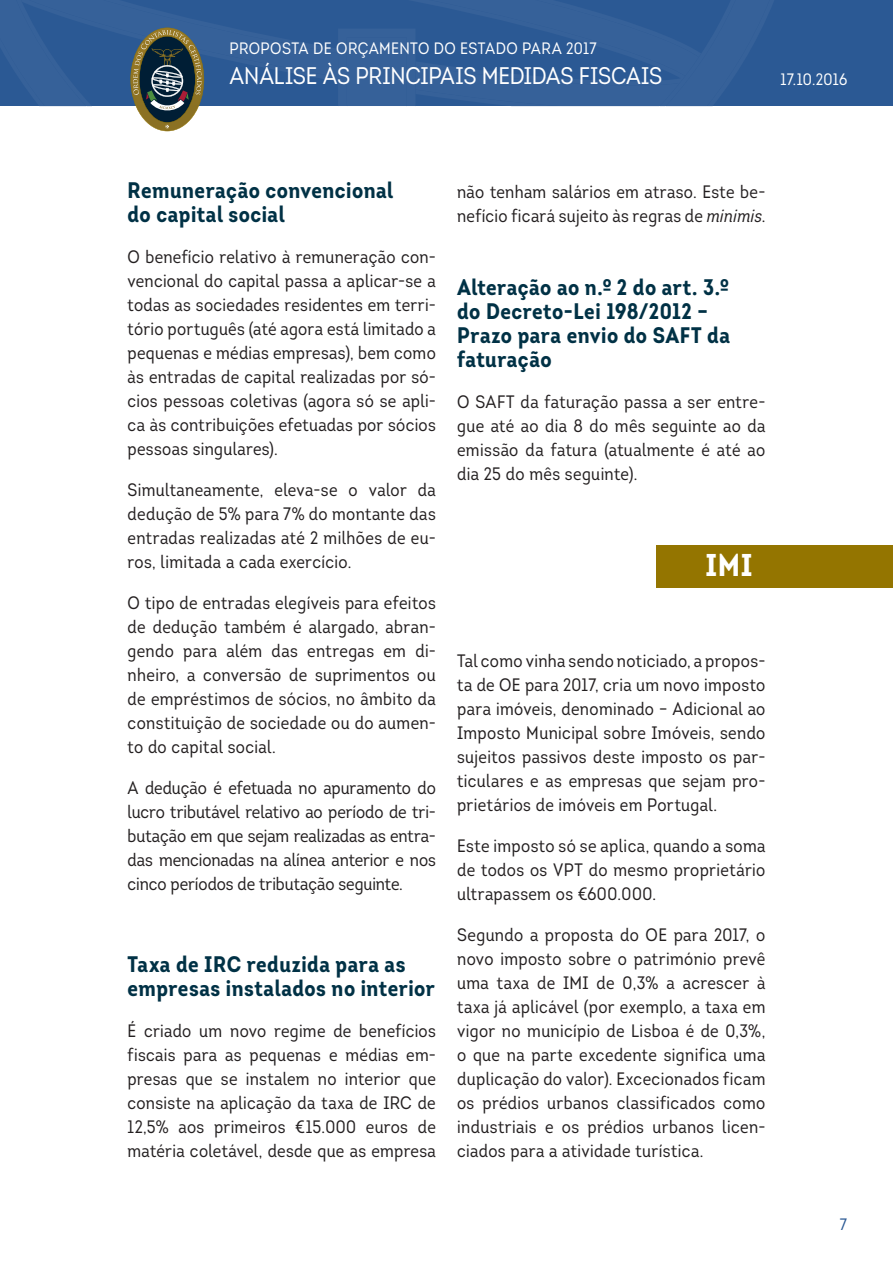
<style>
.page{position:relative;width:893px;height:1263px;background:#fff}
.page>*{position:absolute;margin:0;border:0;box-sizing:border-box;transform-origin:0 0}
.Paragraph_Style_1{font:700 31.5px "Intro Condensed";color:#fff}
.t1{font:24px "Intro Condensed";letter-spacing:-.01em;color:#fff}
.SIB1{font:700 22.5px/24px "Intro Condensed";letter-spacing:.02em;color:#003145}
.TEXTO{font:18px/24px "Intro Condensed";letter-spacing:.02em;color:#231f20;text-align:justify}
.t2{font:16.5px "Intro Condensed";letter-spacing:.02em;color:#fff}
.t3{font:16.5px "Intro Condensed";color:#2b5994}
.s1{font-style:italic}
</style>
<div class="page">
<div style="left:0;top:0;width:893px;height:106px;background:#2b5994"></div>
<svg style="left:0;top:0;width:774px;height:106px"></svg>
<svg style="left:130px;top:28px;width:74px;height:103px"></svg>
<div style="left:656px;top:545px;width:237px;height:43px;background:#947500"></div>
<p class="t2" style="left:230px;top:38px;width:368px">PROPOSTA DE ORÇAMENTO DO ESTADO PARA 2017</p>
<h2 class="t1" style="left:230px;top:60px;width:434px">ANÁLISE ÀS PRINCIPAIS MEDIDAS FISCAIS</h2>
<p class="t2" style="left:780px;top:69px;width:68px">17.10.2016</p>
<p class="SIB1" style="left:128px;top:177px;width:267px">Remuneração convencional do capital social</p>
<p class="TEXTO" style="left:128px;top:244px;width:310px">O benefício relativo à remuneração con&shy;vencional do capital passa a aplicar-se a todas as sociedades residentes em terri&shy;tório português (até agora está limitado a pequenas e médias empresas), bem como às entradas de capital realizadas por só&shy;cios pessoas coletivas (agora só se apli&shy;ca às contribuições efetuadas por sócios pessoas singulares).</p>
<p class="TEXTO" style="left:128px;top:477px;width:310px">Simultaneamente, eleva-se o valor da dedução de 5% para 7% do montante das entradas realizadas até 2 milhões de eu&shy;ros, limitada a cada exercício.</p>
<p class="TEXTO" style="left:128px;top:590px;width:310px">O tipo de entradas elegíveis para efeitos de dedução também é alargado, abran&shy;gendo para além das entregas em di&shy;nheiro, a conversão de suprimentos ou de empréstimos de sócios, no âmbito da constituição de sociedade ou do aumen&shy;to do capital social.</p>
<p class="TEXTO" style="left:128px;top:775px;width:310px">A dedução é efetuada no apuramento do lucro tributável relativo ao período de tri&shy;butação em que sejam realizadas as entra&shy;das mencionadas na alínea anterior e nos cinco períodos de tributação seguinte.</p>
<p class="SIB1" style="left:128px;top:952px;width:309px">Taxa de IRC reduzida para as empresas instalados no interior</p>
<p class="TEXTO" style="left:128px;top:1018px;width:310px">É criado um novo regime de benefícios fiscais para as pequenas e médias em&shy;presas que se instalem no interior que consiste na aplicação da taxa de IRC de 12,5% aos primeiros €15.000 euros de matéria coletável, desde que as empresa</p>
<p class="TEXTO" style="left:457px;top:179px;width:310px">não tenham salários em atraso. Este be&shy;nefício ficará sujeito às regras de <span class="s1">minimis</span>.</p>
<p class="SIB1" style="left:457px;top:275px;width:274px">Alteração ao n.º 2 do art. 3.º do Decreto-Lei 198/2012 –<br>Prazo para envio do SAFT da faturação</p>
<p class="TEXTO" style="left:457px;top:390px;width:310px">O SAFT da faturação passa a ser entre&shy;gue até ao dia 8 do mês seguinte ao da emissão da fatura (atualmente é até ao dia 25 do mês seguinte).</p>
<p class="Paragraph_Style_1" style="left:706px;top:545px;width:49px">IMI</p>
<p class="TEXTO" style="left:457px;top:648px;width:310px">Tal como vinha sendo noticiado, a propos&shy;ta de OE para 2017, cria um novo imposto para imóveis, denominado – Adicional ao Imposto Municipal sobre Imóveis, sendo sujeitos passivos deste imposto os par&shy;ticulares e as empresas que sejam pro&shy;prietários de imóveis em Portugal.</p>
<p class="TEXTO" style="left:457px;top:833px;width:310px">Este imposto só se aplica, quando a soma de todos os VPT do mesmo proprietário ultrapassem os €600.000.</p>
<p class="TEXTO" style="left:457px;top:922px;width:310px">Segundo a proposta do OE para 2017, o novo imposto sobre o património prevê uma taxa de IMI de 0,3% a acrescer à taxa já aplicável (por exemplo, a taxa em vigor no município de Lisboa é de 0,3%, o que na parte excedente significa uma duplicação do valor). Excecionados ficam os prédios urbanos classificados como industriais e os prédios urbanos licen&shy;ciados para a atividade turística.</p>
<p class="t3" style="left:840px;top:1214px;width:9px">7</p>
</div>
